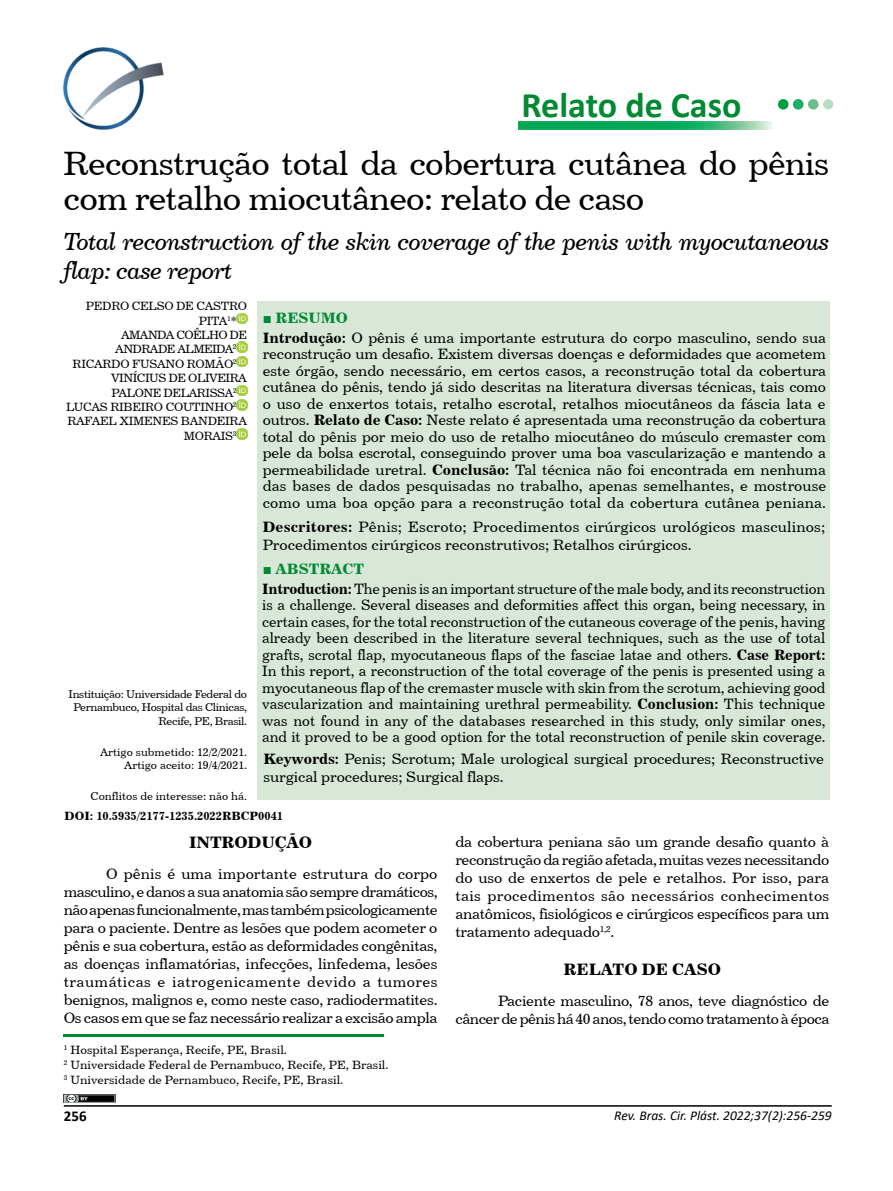
<style>
.page{position:relative;width:893px;height:1191px;background:#fff}
.page>*{position:absolute;margin:0;border:0;box-sizing:border-box;transform-origin:0 0}
.t1{font:700 36px "Calibri";color:#008a32}
.t2{font:33.75px/34.5px "Century 731 BT Roman A";letter-spacing:-.025em;color:#000}
.t3{font:24.75px/29.7px "Century 731 BT Italic A";letter-spacing:-.03em;color:#000}
.t4{font:16.5px "Century 731 BT Bold A";letter-spacing:-.01em;color:#000}
.t5{font:15px/18px "Century 731 BT Roman A";letter-spacing:-.01em;color:#000;text-align:justify}
.t6{font:15px/16.5px "Century 731 BT Roman A";letter-spacing:-.01em;color:#000;text-align:justify;scale:.95 1}
.t7{font:15px/18px "Century 731 BT Roman A";letter-spacing:-.035em;color:#000;text-align:right}
.t8{font:15px "Century 731 BT Bold A";color:#008a32}
.t9{font:700 15px "Calibri";color:#000}
.t10{font:italic 13.5px "Calibri";color:#000}
.t11{font:12px/15px "Century 731 BT Roman A";color:#000}
.t12{font:12px "Century 731 BT Roman A";letter-spacing:-.025em;color:#000}
.t13{font:12px "Century 731 BT Bold A";color:#000}
.t14{font:12px "Century 731 BT Roman A";letter-spacing:-.05em;color:#000}
.t15{font:11.25px/13.5px "Century 731 BT Roman A";letter-spacing:-.03em;color:#000;text-align:right}
.t16{font:11.25px/13.5px "Century 731 BT Roman A";color:#000;text-align:right}
.s1{font-family:"Times New Roman";font-weight:700}
.s2{font-family:"Century 731 BT Bold A"}
</style>
<div class="page">
<hr style="left:64px;top:1105px;width:768px;height:1px;background:#000">
<svg style="left:236px;top:313px;width:11px;height:11px"></svg>
<svg style="left:236px;top:342px;width:11px;height:25px"></svg>
<svg style="left:236px;top:385px;width:11px;height:25px"></svg>
<svg style="left:236px;top:428px;width:11px;height:11px"></svg>
<img style="left:63px;top:47px;width:101px;height:82px">
<div style="left:258px;top:301px;width:572px;height:498px;background:#d8e7d8"></div>
<hr style="left:64px;top:1034px;width:320px;height:3px;background:#008a32">
<img style="left:64px;top:1094px;width:51px;height:9px">
<img style="left:519px;top:122px;width:254px;height:7px">
<div style="left:779px;top:100px;width:9px;height:9px;background:#009e41;border-radius:50%"></div>
<div style="left:778px;top:99px;width:10px;height:11px;border:2px solid #009e41;border-radius:50%"></div>
<div style="left:794px;top:100px;width:9px;height:9px;background:#1ab26b;border-radius:50%"></div>
<div style="left:793px;top:99px;width:10px;height:11px;border:2px solid #1aa85e;border-radius:50%"></div>
<div style="left:809px;top:100px;width:9px;height:9px;background:#66c18c;border-radius:50%"></div>
<div style="left:808px;top:99px;width:10px;height:11px;border:2px solid #6fbc85;border-radius:50%"></div>
<div style="left:824px;top:100px;width:9px;height:9px;background:#b3ddc0;border-radius:50%"></div>
<div style="left:823px;top:99px;width:10px;height:11px;border:2px solid #c1dfc4;border-radius:50%"></div>
<h1 class="t1" style="left:522px;top:80px;width:221px">Relato de Caso</h1>
<h2 class="t2" style="left:63px;top:146px;width:767px">Reconstrução total da cobertura cutânea do pênis com retalho miocutâneo: relato de caso</h2>
<h3 class="t3" style="left:63px;top:226px;width:768px">Total reconstruction of the skin coverage of the penis with myocutaneous flap: case report</h3>
<p class="t12" style="left:86px;top:298px;width:163px">PEDRO CELSO DE CASTRO</p>
<p class="t12" style="left:199px;top:313px;width:40px">PITA<sup>1</sup>*</p>
<p class="t14" style="left:121px;top:327px;width:128px">AMANDA COÊLHO DE</p>
<p class="t14" style="left:115px;top:342px;width:123px">ANDRADE ALMEIDA<sup>2</sup></p>
<p class="t12" style="left:73px;top:356px;width:166px">RICARDO FUSANO ROMÃO<sup>2</sup></p>
<p class="t12" style="left:111px;top:370px;width:138px">VINÍCIUS DE OLIVEIRA</p>
<p class="t12" style="left:111px;top:385px;width:127px">PALONE DELARISSA<sup>2</sup></p>
<p class="t12" style="left:66px;top:399px;width:172px">LUCAS RIBEIRO COUTINHO<sup>2</sup></p>
<p class="t12" style="left:67px;top:414px;width:181px">RAFAEL XIMENES BANDEIRA</p>
<p class="t12" style="left:184px;top:428px;width:54px">MORAIS<sup>3</sup></p>
<p class="t15" style="left:69px;top:687px;width:180px">Instituição: Universidade Federal do<br>Pernambuco, Hospital das Clinicas,<br>Recife, PE, Brasil.</p>
<p class="t16" style="left:100px;top:745px;width:148px">Artigo submetido: 12/2/2021.<br>Artigo aceito: 19/4/2021.</p>
<p class="t16" style="left:91px;top:789px;width:158px">Conflitos de interesse: não há.</p>
<p class="t8" style="left:263px;top:309px;width:87px"><span class="s1">■</span> RESUMO</p>
<p class="t5" style="left:263px;top:329px;width:565px;line-height:16.5px"><span class="s2">Introdução:</span> O pênis é uma importante estrutura do corpo masculino, sendo sua reconstrução um desafio. Existem diversas doenças e deformidades que acometem este órgão, sendo necessário, em certos casos, a reconstrução total da cobertura cutânea do pênis, tendo já sido descritas na literatura diversas técnicas, tais como o uso de enxertos totais, retalho escrotal, retalhos miocutâneos da fáscia lata e outros. <span class="s2">Relato de Caso:</span> Neste relato é apresentada uma reconstrução da cobertura total do pênis por meio do uso de retalho miocutâneo do músculo cremaster com pele da bolsa escrotal, conseguindo prover uma boa vascularização e mantendo a permeabilidade uretral. <span class="s2">Conclusão:</span> Tal técnica não foi encontrada em nenhuma das bases de dados pesquisadas no trabalho, apenas semelhantes, e mostrouse como uma boa opção para a reconstrução total da cobertura cutânea peniana.</p>
<p class="t5" style="left:263px;top:518px;width:564px"><span class="s2">Descritores:</span> Pênis; Escroto; Procedimentos cirúrgicos urológicos masculinos;<br>Procedimentos cirúrgicos reconstrutivos; Retalhos cirúrgicos.</p>
<p class="t8" style="left:263px;top:560px;width:103px"><span class="s1">■</span> ABSTRACT</p>
<p class="t6" style="left:262px;top:580px;width:595px"><span class="s2">Introduction:</span> The penis is an important structure of the male body, and its reconstruction is a challenge. Several diseases and deformities affect this organ, being necessary, in certain cases, for the total reconstruction of the cutaneous coverage of the penis, having already been described in the literature several techniques, such as the use of total grafts, scrotal flap, myocutaneous flaps of the fasciae latae and others. <span class="s2">Case Report:<br></span>In this report, a reconstruction of the total coverage of the penis is presented using a myocutaneous flap of the cremaster muscle with skin from the scrotum, achieving good vascularization and maintaining urethral permeability. <span class="s2">Conclusion:</span> This technique was not found in any of the databases researched in this study, only similar ones, and it proved to be a good option for the total reconstruction of penile skin coverage.</p>
<p class="t5" style="left:264px;top:750px;width:562px"><span class="s2">Keywords:</span> Penis; Scrotum; Male urological surgical procedures; Reconstructive surgical procedures; Surgical flaps.</p>
<p class="t13" style="left:65px;top:809px;width:220px">DOI: 10.5935/2177-1235.2022RBCP0041</p>
<p class="t4" style="left:189px;top:832px;width:125px">INTRODUÇÃO</p>
<p class="t5" style="left:64px;top:864px;width:375px;text-indent:43px">O pênis é uma importante estrutura do corpo masculino, e danos a sua anatomia são sempre dramáticos, não apenas funcionalmente, mas também psicologicamente para o paciente. Dentre as lesões que podem acometer o pênis e sua cobertura, estão as deformidades congênitas, as doenças inflamatórias, infecções, linfedema, lesões traumáticas e iatrogenicamente devido a tumores benignos, malignos e, como neste caso, radiodermatites.<br>Os casos em que se faz necessário realizar a excisão ampla</p>
<p class="t11" style="left:64px;top:1042px;width:326px"><sup>1</sup> Hospital Esperança, Recife, PE, Brasil.<br><sup>2</sup> Universidade Federal de Pernambuco, Recife, PE, Brasil.<br><sup>3</sup> Universidade de Pernambuco, Recife, PE, Brasil.</p>
<p class="t5" style="left:455px;top:832px;width:375px">da cobertura peniana são um grande desafio quanto à reconstrução da região afetada, muitas vezes necessitando do uso de enxertos de pele e retalhos. Por isso, para tais procedimentos são necessários conhecimentos anatômicos, fisiológicos e cirúrgicos específicos para um tratamento adequado<sup>1,2</sup>.</p>
<p class="t4" style="left:564px;top:959px;width:159px">RELATO DE CASO</p>
<p class="t7" style="left:455px;top:991px;width:375px">Paciente masculino, 78 anos, teve diagnóstico de câncer de pênis há 40 anos, tendo como tratamento à época</p>
<p class="t9" style="left:64px;top:1105px;width:24px">256</p>
<p class="t10" style="left:614px;top:1106px;width:219px">Rev. Bras. Cir. Plást. 2022;37(2):256-259</p>
</div>
